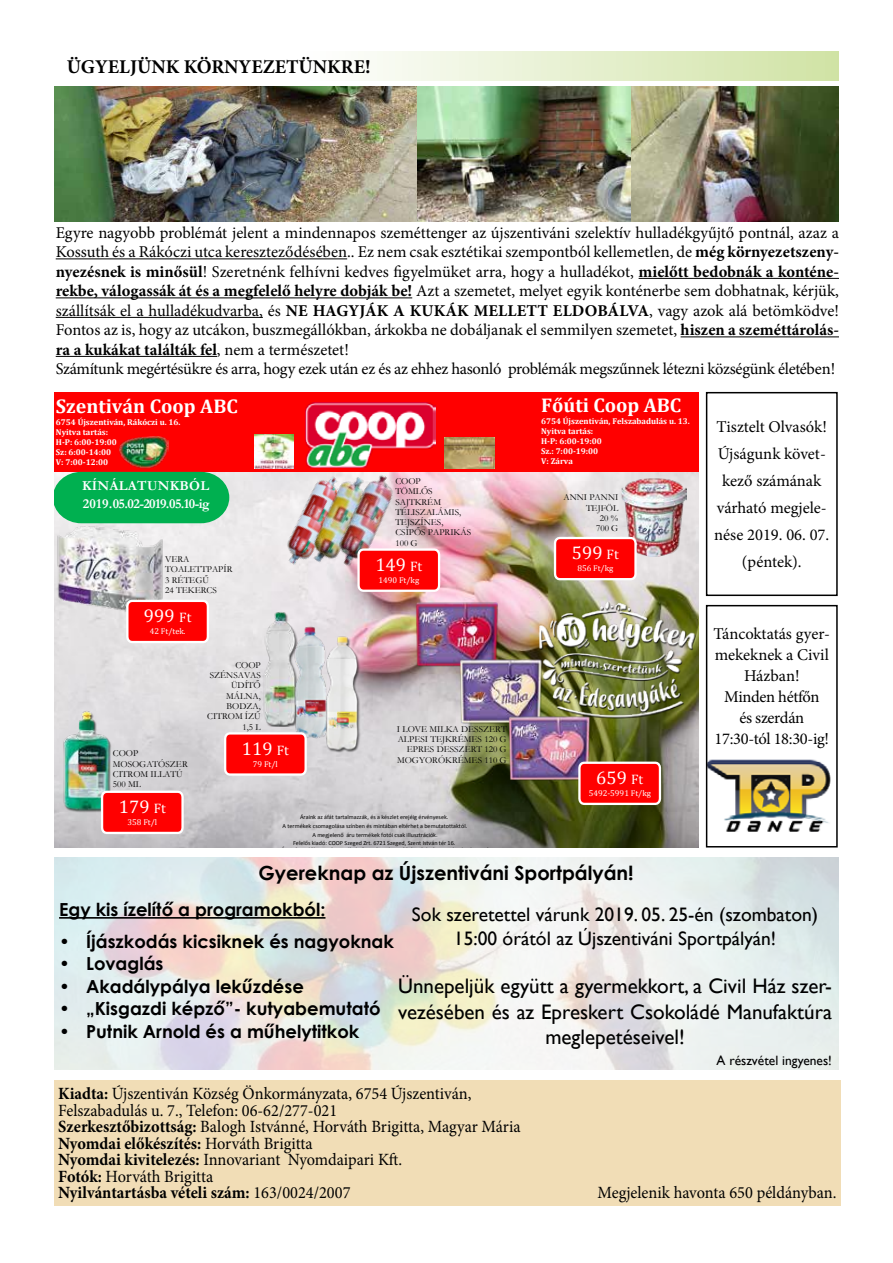
<style>
.page{position:relative;width:893px;height:1263px;background:#fff}
.page>*{position:absolute;margin:0;border:0;box-sizing:border-box;transform-origin:0 0}
.t1{font:21px/25.2px "Gill Sans";color:#000;text-align:center}
.t2{font:700 19.95px "Cambria";color:#fff}
.t3{font:19.5px/23.4px "Gill Sans";color:#000;text-align:center}
.t4{font:700 19.5px "Century Gothic";color:#000}
.t5{font:700 19.5px "Minion Pro";color:#000}
.t6{font:18.3px "Cambria";color:#fff}
.t7{font:700 18px "Century Gothic";color:#000}
.t8{font:17.1px/16.5px "Minion Pro";color:#000;scale:.95 1}
.t9{font:16.5px/19.5px "Minion Pro";letter-spacing:-.005em;color:#000;text-align:center}
.t10{font:700 13.8px/18px "Garamond";letter-spacing:.02em;color:#fff}
.t11{font:13.5px "Gill Sans";color:#000}
.t12{font:9.15px/10.4px "Garamond";color:#000}
.t13{font:700 8.4px/9.9px "Cambria";color:#fff}
.t14{font:8.4px "Cambria";color:#fff}
.t15{font:6.15px/8.7px "Calibri";letter-spacing:-.005em;color:#000;text-align:center}
.s1{font-weight:700}
.s2{font-size:13.8px}
</style>
<div class="page">
<img style="left:54px;top:86px;width:364px;height:135px">
<img style="left:54px;top:858px;width:785px;height:211px">
<img style="left:709px;top:759px;width:122px;height:72px">
<div style="left:54px;top:1080px;width:787px;height:125px;background:#f1ddb6"></div>
<div style="left:706px;top:605px;width:132px;height:242px;border:2px solid #000"></div>
<div style="left:706px;top:392px;width:132px;height:204px;border:2px solid #000"></div>
<img style="left:54px;top:468px;width:645px;height:379px">
<img style="left:54px;top:523px;width:113px;height:93px">
<img style="left:402px;top:601px;width:110px;height:65px">
<img style="left:445px;top:658px;width:82px;height:62px">
<img style="left:494px;top:715px;width:110px;height:65px">
<div style="left:160px;top:552px;width:84px;height:56px;background:#ebe9ea"></div>
<img style="left:253px;top:608px;width:50px;height:119px">
<img style="left:287px;top:624px;width:45px;height:116px">
<img style="left:318px;top:633px;width:52px;height:119px">
<img style="left:622px;top:475px;width:65px;height:81px">
<img style="left:54px;top:704px;width:69px;height:110px">
<img style="left:107px;top:743px;width:94px;height:52px">
<div style="left:54px;top:392px;width:644px;height:80px;background:#f00"></div>
<img style="left:267px;top:467px;width:51px;height:106px">
<img style="left:296px;top:467px;width:22px;height:104px">
<img style="left:318px;top:472px;width:96px;height:101px">
<svg style="left:54px;top:472px;width:175px;height:51px;background:#26b969"></svg>
<img style="left:306px;top:403px;width:130px;height:65px">
<svg style="left:125px;top:598px;width:85px;height:46px;background:#fb3535"></svg>
<img style="left:698px;top:392px;width:1px;height:76px">
<img style="left:54px;top:478px;width:192px;height:38px">
<img style="left:555px;top:491px;width:69px;height:44px">
<img style="left:390px;top:476px;width:91px;height:72px">
<img style="left:390px;top:720px;width:122px;height:49px">
<svg style="left:577px;top:760px;width:85px;height:46px;background:#ef2a26"></svg>
<img style="left:197px;top:660px;width:69px;height:75px">
<img style="left:255px;top:435px;width:38px;height:33px">
<svg style="left:356px;top:547px;width:85px;height:46px;background:#fb3232"></svg>
<svg style="left:553px;top:535px;width:85px;height:46px;background:#fa3332"></svg>
<svg style="left:223px;top:731px;width:85px;height:46px;background:#fb3536"></svg>
<svg style="left:100px;top:789px;width:85px;height:46px;background:#f93434"></svg>
<img style="left:444px;top:437px;width:50px;height:31px">
<img style="left:116px;top:436px;width:52px;height:36px">
<img style="left:527px;top:600px;width:172px;height:121px">
<hr style="left:59px;top:917px;width:266px;height:2px;background:#000">
<div style="left:54px;top:51px;width:785px;height:30px;background:linear-gradient(to right,#fff,#d5e5ae)"></div>
<hr style="left:56px;top:258px;width:291px;height:1px;background:#000">
<hr style="left:639px;top:278px;width:200px;height:1px;background:#000">
<hr style="left:56px;top:297px;width:356px;height:1px;background:#000">
<hr style="left:56px;top:317px;width:207px;height:1px;background:#000">
<hr style="left:681px;top:336px;width:158px;height:1px;background:#000">
<hr style="left:56px;top:356px;width:161px;height:1px;background:#000">
<img style="left:418px;top:86px;width:421px;height:135px">
<p class="t5" style="left:67px;top:53px;width:305px">ÜGYELJÜNK KÖRNYEZETÜNKRE!</p>
<p class="t9" style="left:56px;top:223px;width:785px;text-align:left">Egyre nagyobb problémát jelent a mindennapos szeméttenger az újszentiváni szelektív hulladékgyűjtő pontnál, azaz a Kossuth és a Rákóczi utca kereszteződésében.. Ez nem csak esztétikai szempontból kellemetlen, de <span class="s1">még környezetszen - nyezésnek is minősül</span>! Szeretnénk felhívni kedves figyelmüket arra, hogy a hulladékot, <span class="s1">mielőtt bedobnák a konténe&shy;rekbe, válogassák át és a megfelelő helyre dobják be!</span> Azt a szemetet, melyet egyik konténerbe sem dobhatnak, kérjük, szállítsák el a hulladékudvarba, és <span class="s1">NE HAGYJÁK A KUKÁK MELLETT ELDOBÁLVA</span>, vagy azok alá betömködve!<br>Fontos az is, hogy az utcákon, buszmegállókban, árkokba ne dobáljanak el semmilyen szemetet, <span class="s1">hiszen a szeméttárolás&shy;ra a kukákat találták fel</span>, nem a természetet!<br>Számítunk megértésükre és arra, hogy ezek után ez és az ehhez hasonló problémák megszűnnek létezni községünk életében!</p>
<p class="t2" style="left:56px;top:392px;width:183px">Szentiván Coop ABC</p>
<p class="t13" style="left:56px;top:417px;width:126px">6754 Újszentiván, Rákóczi u. 16.<br>Nyitva tartás:<br>H-P: 6:00-19:00<br>Sz: 6:00-14:00<br>V: 7:00-12:00</p>
<p class="t10" style="left:82px;top:477px;width:129px">KÍNÁLATUNKBÓL<br>2019.05.02-2019.05.10-ig</p>
<p class="t12" style="left:165px;top:554px;width:69px">VERA<br>TOALETTPAPÍR<br>3 RÉTEGŰ<br>24 TEKERCS</p>
<p class="t6" style="left:144px;top:605px;width:49px">999 <span class="s2">Ft</span></p>
<p class="t14" style="left:150px;top:626px;width:37px">42 Ft/tek.</p>
<p class="t12" style="left:113px;top:748px;width:76px">COOP<br>MOSOGATÓSZER<br>CITROM ILLATÚ<br>500 ML</p>
<p class="t12" style="left:207px;top:659px;width:55px;text-align:right">COOP<br>SZÉNSAVAS<br>ÜDÍTŐ<br>MÁLNA,<br>BODZA,<br>CITROM ÍZŰ<br>1,5 L</p>
<p class="t6" style="left:242px;top:738px;width:48px">119 <span class="s2">Ft</span></p>
<p class="t14" style="left:253px;top:759px;width:27px">79 Ft/l</p>
<p class="t12" style="left:395px;top:476px;width:77px">COOP<br>TÖMLŐS<br>SAJTKRÉM<br>TÉLISZALÁMIS,<br>TEJSZÍNES,<br>CSÍPŐS PAPRIKÁS<br>100 G</p>
<p class="t6" style="left:375px;top:554px;width:48px">149 <span class="s2">Ft</span></p>
<p class="t14" style="left:378px;top:575px;width:42px">1490 Ft/kg</p>
<p class="t12" style="left:397px;top:723px;width:111px;text-align:right">I LOVE MILKA DESSZERT<br>ALPESI TEJKRÉMES 120 G<br>EPRES DESSZERT 120 G<br>MOGYORÓKRÉMES 110 G</p>
<p class="t2" style="left:541px;top:391px;width:142px">Főúti Coop ABC</p>
<p class="t13" style="left:541px;top:416px;width:150px">6754 Újszentiván, Felszabadulás u. 13.<br>Nyitva tartás:<br>H-P: 6:00-19:00<br>Sz.: 7:00-19:00<br>V: Zárva</p>
<p class="t12" style="left:563px;top:492px;width:56px;text-align:right">ANNI PANNI<br>TEJFÖL<br>20 %<br>700 G</p>
<p class="t6" style="left:572px;top:542px;width:48px">599 <span class="s2">Ft</span></p>
<p class="t14" style="left:577px;top:563px;width:38px">856 Ft/kg</p>
<p class="t6" style="left:596px;top:767px;width:48px">659 <span class="s2">Ft</span></p>
<p class="t14" style="left:589px;top:788px;width:64px">5492-5991 Ft/kg</p>
<p class="t9" style="left:714px;top:414px;width:117px;line-height:27px">Tisztelt Olvasók!<br>Újságunk követ&shy;kező számának várható megjele&shy;nése 2019. 06. 07. (péntek).</p>
<p class="t9" style="left:714px;top:624px;width:118px;line-height:21px">Táncoktatás gyer&shy;mekeknek a Civil<br>Házban!<br>Minden hétfőn<br>és szerdán<br>17:30-tól 18:30-ig!</p>
<p class="t6" style="left:119px;top:796px;width:48px">179 <span class="s2">Ft</span></p>
<p class="t14" style="left:128px;top:817px;width:31px">358 Ft/l</p>
<p class="t15" style="left:283px;top:813px;width:186px">Áraink az áfát tartalmazzák, és a készlet erejéig érvényesek.<br>A termékek csomagolása színben és mintában eltérhet a bemutatottaktól.<br>A megjelenő áru termékek fotói csak illusztrációk.<br>Felelős kiadó: COOP Szeged Zrt. 6721 Szeged, Szent István tér 16.</p>
<p class="t4" style="left:259px;top:858px;width:377px">Gyereknap az Újszentiváni Sportpályán!</p>
<p class="t7" style="left:59px;top:896px;width:268px">Egy kis ízelítő a programokból:</p>
<p class="t7" style="left:59px;top:927px;width:336px">• Íjászkodás kicsiknek és nagyoknak</p>
<p class="t7" style="left:59px;top:950px;width:106px">• Lovaglás</p>
<p class="t7" style="left:59px;top:972px;width:246px">• Akadálypálya lekűzdése</p>
<p class="t7" style="left:59px;top:995px;width:323px">• „Kisgazdi képző”- kutyabemutató</p>
<p class="t7" style="left:59px;top:1017px;width:302px">• Putnik Arnold és a műhelytitkok</p>
<p class="t3" style="left:412px;top:903px;width:408px">Sok szeretettel várunk 2019. 05. 25-én (szombaton)<br>15:00 órától az Újszentiváni Sportpályán!</p>
<p class="t1" style="left:398px;top:974px;width:435px">Ünnepeljük együtt a gyermekkort, a Civil Ház szer&shy;vezésében és az Epreskert Csokoládé Manufaktúra meglepetéseivel!</p>
<p class="t11" style="left:717px;top:1052px;width:117px">A részvétel ingyenes!</p>
<p class="t8" style="left:58px;top:1085px;width:488px"><span class="s1">Kiadta:</span> Újszentiván Község Önkormányzata, 6754 Újszentiván, Felszabadulás u. 7., Telefon: 06-62/277-021<br><span class="s1">Szerkesztőbizottság:</span> Balogh Istvánné, Horváth Brigitta, Magyar Mária <span class="s1">Nyomdai előkészítés:</span> Horváth Brigitta<br><span class="s1">Nyomdai kivitelezés:</span> Innovariant Nyomdaipari Kft.<br><span class="s1">Fotók:</span> Horváth Brigitta<br><span class="s1">Nyilvántartásba vételi szám:</span> 163/0024/2007</p>
<p class="t8" style="left:598px;top:1185px;width:253px">Megjelenik havonta 650 példányban.</p>
</div>
